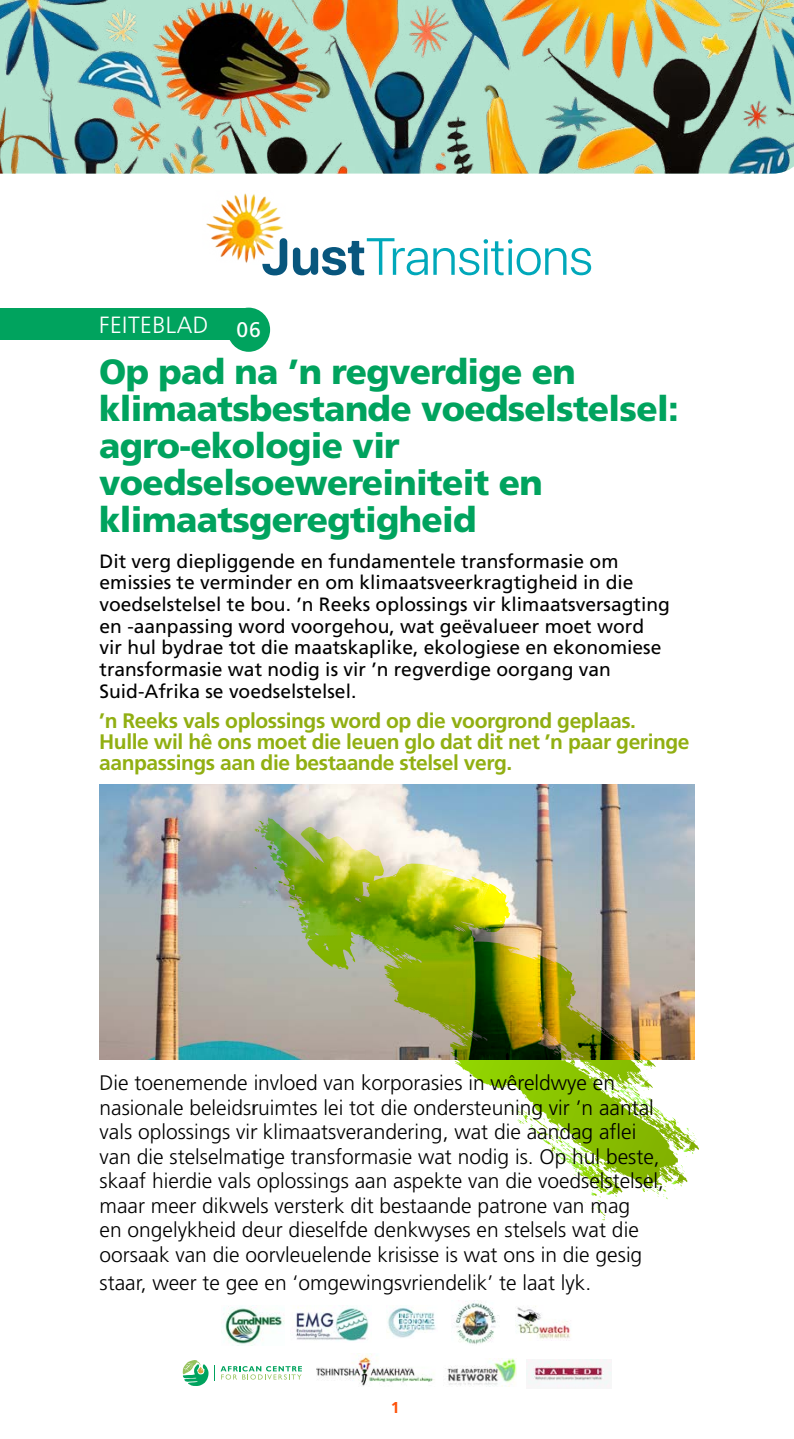
<style>
.page{position:relative;width:794px;height:1439px;background:#fff}
.page>*{position:absolute;margin:0;border:0;box-sizing:border-box;transform-origin:0 0}
.t1{font:900 35px/37.1px "Frutiger";letter-spacing:-.02em;color:#00a35e}
.t2{font:300 23.45px "Frutiger";letter-spacing:.02em;color:#fff}
.t3{font:300 21px/24.5px "Frutiger";color:#000}
.t4{font:700 21px/21px "Frutiger";letter-spacing:-.02em;color:#91af12}
.t5{font:19.25px/21.7px "Frutiger";color:#000}
.t6{font:700 15.75px "Frutiger";color:#fd5109}
</style>
<div class="page">
<img style="left:99px;top:784px;width:595px;height:275px">
<div style="left:0;top:308px;width:251px;height:31px;background:#00a35e"></div>
<img style="left:0;top:0;width:794px;height:174px">
<div style="left:227px;top:308px;width:43px;height:44px;background:#00a35e;border-radius:50%"></div>
<svg style="left:409px;top:1008px;width:21px;height:9px"></svg>
<svg style="left:472px;top:1033px;width:4px;height:4px"></svg>
<svg style="left:395px;top:990px;width:2px;height:8px"></svg>
<svg style="left:442px;top:1026px;width:19px;height:16px"></svg>
<svg style="left:352px;top:934px;width:12px;height:5px"></svg>
<svg style="left:406px;top:955px;width:4px;height:4px"></svg>
<svg style="left:376px;top:948px;width:20px;height:16px"></svg>
<svg style="left:254px;top:820px;width:43px;height:77px;background:#88a477"></svg>
<svg style="left:288px;top:905px;width:14px;height:10px"></svg>
<img style="left:505px;top:1016px;width:191px;height:204px">
<svg style="left:262px;top:238px;width:25px;height:37px"></svg>
<svg style="left:293px;top:238px;width:298px;height:37px"></svg>
<img style="left:206px;top:193px;width:79px;height:71px">
<img style="left:316px;top:1353px;width:119px;height:33px">
<img style="left:445px;top:1358px;width:71px;height:28px">
<svg style="left:183px;top:1360px;width:25px;height:26px"></svg>
<svg style="left:221px;top:1366px;width:81px;height:13px"></svg>
<svg style="left:214px;top:1365px;width:1px;height:15px"></svg>
<img style="left:526px;top:1359px;width:85px;height:29px">
<img style="left:452px;top:1300px;width:47px;height:45px">
<img style="left:296px;top:1305px;width:73px;height:36px">
<img style="left:387px;top:1307px;width:49px;height:31px">
<img style="left:515px;top:1306px;width:56px;height:33px">
<img style="left:223px;top:1305px;width:62px;height:40px">
<p class="t2" style="left:99px;top:312px;width:163px">FEITEBLAD <sub>06</sub></p>
<h1 class="t1" style="left:99px;top:353px;width:581px">Op pad na ’n regverdige en klimaatsbestande voedselstelsel: agro-ekologie vir voedselsoewereiniteit en klimaatsgeregtigheid</h1>
<p class="t5" style="left:99px;top:550px;width:572px">Dit verg diepliggende en fundamentele transformasie om emissies te verminder en om klimaatsveerkragtigheid in die voedselstelsel te bou. ’n Reeks oplossings vir klimaatsversagting en -aanpassing word voorgehou, wat geëvalueer moet word vir hul bydrae tot die maatskaplike, ekologiese en ekonomiese transformasie wat nodig is vir ’n regverdige oorgang van Suid-Afrika se voedselstelsel.</p>
<p class="t4" style="left:99px;top:710px;width:592px">’n Reeks vals oplossings word op die voorgrond geplaas.<br>Hulle wil hê ons moet die leuen glo dat dit net ’n paar geringe aanpassings aan die bestaande stelsel verg.</p>
<p class="t3" style="left:99px;top:1071px;width:566px">Die toenemende invloed van korporasies in wêreldwye en nasionale beleidsruimtes lei tot die ondersteuning vir ’n aantal vals oplossings vir klimaatsverandering, wat die aandag aflei van die stelselmatige transformasie wat nodig is. Op hul beste, skaaf hierdie vals oplossings aan aspekte van die voedselstelsel, maar meer dikwels versterk dit bestaande patrone van mag<br>en ongelykheid deur dieselfde denkwyses en stelsels wat die oorsaak van die oorvleuelende krisisse is wat ons in die gesig</p>
<p class="t3" style="left:99px;top:1271px;width:493px">staar, weer te gee en ‘omgewingsvriendelik’ te laat lyk.</p>
<p class="t6" style="left:391px;top:1398px;width:10px">1</p>
</div>
